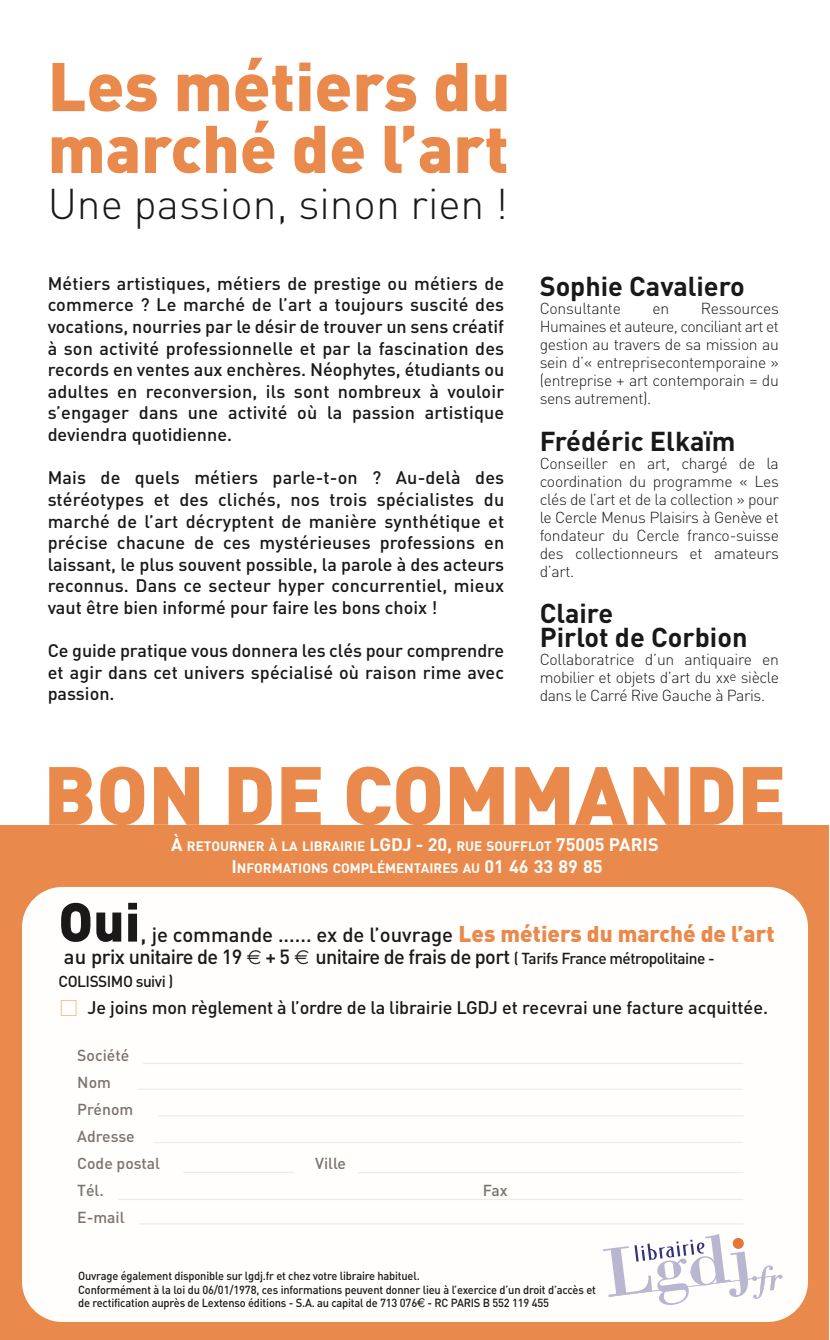
<style>
.page{position:relative;width:830px;height:1340px;background:#fff}
.page>*{position:absolute;margin:0;border:0;box-sizing:border-box;transform-origin:0 0}
.t1{font:900 81px "DIN";color:#e9894b}
.t2{font:900 67.5px "DIN";color:#e9894b}
.t3{font:900 66.15px "DIN";color:#e9894b}
.t4{font:900 54px "DIN";color:#1a1818}
.t5{font:300 42.52px "DIN";color:#1a1818}
.t6{font:700 27px/24.8px "DIN";color:#1a1818}
.t7{font:500 20.25px/22.5px "DIN";letter-spacing:-.03em;color:#1a1818}
.t8{font:500 18px/21.6px "DIN";color:#1a1818;text-align:justify}
.t9{font:300 15.75px/18px "DIN";letter-spacing:-.025em;color:#1a1818;text-align:justify}
.t10{font:500 15.75px/27px "DIN";color:#7c726d}
.t11{font:500 15.75px "DIN";letter-spacing:-.03em;color:#1a1818}
.t12{font:700 13.5px/22.1px "DIN";color:#fffefd;text-align:center}
.t13{font:500 11.7px/13.5px "DIN";letter-spacing:-.015em;color:#1a1818;scale:.95 1}
.s1{font-size:13.5px}
.s2{font-size:18px}
.s3{font-size:22.5px}
.s4{font-weight:900;font-size:22.5px;color:#e9894b}
.s5{font-size:15.75px}
.s6{font-family:"Geneva";font-weight:400;font-size:11.25px}
</style>
<div class="page">
<div style="left:0;top:825px;width:828px;height:514px;background:#e9894b"></div>
<div style="left:22px;top:887px;width:785px;height:434px;background:#fffefd;border-radius:40px"></div>
<div style="left:61px;top:1000px;width:15px;height:15px;border:1px solid #f5c094"></div>
<hr style="left:143px;top:1062px;width:600px;height:2px;background:#eee9e4">
<hr style="left:137px;top:1088px;width:606px;height:1px;background:#eee9e4">
<hr style="left:159px;top:1115px;width:584px;height:1px;background:#eee9e4">
<hr style="left:153px;top:1141px;width:590px;height:2px;background:#eee9e4">
<hr style="left:358px;top:1172px;width:385px;height:1px;background:#eee9e4">
<hr style="left:183px;top:1171px;width:111px;height:1px;background:#eee9e4">
<hr style="left:118px;top:1198px;width:625px;height:2px;background:#eee9e4">
<hr style="left:139px;top:1223px;width:604px;height:1px;background:#eee9e4">
<svg style="left:603px;top:1234px;width:179px;height:70px"></svg>
<h2 class="t2" style="left:48px;top:41px;width:464px">Les métiers du</h2>
<h3 class="t3" style="left:48px;top:105px;width:462px">marché de l’art</h3>
<h3 class="t5" style="left:48px;top:178px;width:461px">Une passion, sinon rien !</h3>
<p class="t8" style="left:48px;top:272px;width:458px">Métiers artistiques, métiers de prestige ou métiers de commerce ? Le marché de l’art a toujours suscité des vocations, nourries par le désir de trouver un sens créatif à son activité professionnelle et par la fascination des records en ventes aux enchères. Néophytes, étudiants ou adultes en reconversion, ils sont nombreux à vouloir s’engager dans une activité où la passion artistique deviendra quotidienne.</p>
<p class="t8" style="left:48px;top:466px;width:458px">Mais de quels métiers parle-t-on ? Au-delà des stéréotypes et des clichés, nos trois spécialistes du marché de l’art décryptent de manière synthétique et précise chacune de ces mystérieuses professions en laissant, le plus souvent possible, la parole à des acteurs reconnus. Dans ce secteur hyper concurrentiel, mieux vaut être bien informé pour faire les bons choix !</p>
<p class="t8" style="left:48px;top:639px;width:458px">Ce guide pratique vous donnera les clés pour comprendre et agir dans cet univers spécialisé où raison rime avec passion.</p>
<h3 class="t6" style="left:539px;top:272px;width:207px">Sophie Cavaliero</h3>
<p class="t9" style="left:539px;top:299px;width:83px">Consultante</p>
<p class="t9" style="left:652px;top:299px;width:18px">en</p>
<p class="t9" style="left:539px;top:299px;width:240px;text-indent:161px">Ressources Humaines et auteure, conciliant art et gestion au travers de sa mission au sein d’« entreprisecontemporaine » (entreprise + art contemporain = du sens autrement).</p>
<h3 class="t6" style="left:539px;top:427px;width:197px">Frédéric Elkaïm</h3>
<p class="t9" style="left:539px;top:454px;width:240px">Conseiller en art, chargé de la coordination du programme « Les clés de l’art et de la collection » pour le Cercle Menus Plaisirs à Genève et fondateur du Cercle franco-suisse des collectionneurs et amateurs d’art.</p>
<h3 class="t6" style="left:539px;top:599px;width:209px">Claire<br>Pirlot de Corbion</h3>
<p class="t9" style="left:539px;top:650px;width:240px">Collaboratrice d’un antiquaire en mobilier et objets d’art du xx<span class="s1">e</span> siècle dans le Carré Rive Gauche à Paris.</p>
<h1 class="t1" style="left:43px;top:741px;width:744px">BON DE COMMANDE</h1>
<p class="t12" style="left:171px;top:834px;width:488px"><span class="s2">À</span> RETOURNER À LA LIBRAIRIE <span class="s2">LGDJ - 20,</span> RUE SOUFFLOT <span class="s2">75005 PARIS<br>I</span>NFORMATIONS COMPLÉMENTAIRES AU <span class="s2">01 46 33 89 85</span></p>
<h3 class="t4" style="left:58px;top:886px;width:83px">Oui</h3>
<p class="t7" style="left:64px;top:922px;width:711px;text-indent:77px"><span class="s3">,</span> je commande ...... ex de l’ouvrage <span class="s4">Les métiers du marché de l’art </span>au prix unitaire de 19 + 5 unitaire de frais de port <span class="s5">( Tarifs France métropolitaine -</span></p>
<p class="t11" style="left:58px;top:970px;width:116px">COLISSIMO suivi )</p>
<p class="t8" style="left:87px;top:996px;width:681px">Je joins mon règlement à l’ordre de la librairie LGDJ et recevrai une facture acquittée.</p>
<p class="t10" style="left:77px;top:1040px;width:84px">Société<br>Nom<br>Prénom<br>Adresse<br>Code postal</p>
<p class="t10" style="left:315px;top:1148px;width:32px">Ville</p>
<p class="t10" style="left:77px;top:1175px;width:28px">Tél.</p>
<p class="t10" style="left:482px;top:1175px;width:26px">Fax</p>
<p class="t10" style="left:77px;top:1202px;width:49px">E-mail</p>
<p class="t13" style="left:78px;top:1268px;width:546px">Ouvrage également disponible sur lgdj.fr et chez votre libraire habituel.<br>Conformément à la loi du 06/01/1978, ces informations peuvent donner lieu à l’exercice d’un droit d’accès et de rectification auprès de Lextenso éditions - S.A. au capital de 713 076<span class="s6">€</span> - RC PARIS B 552 119 455</p>
</div>
